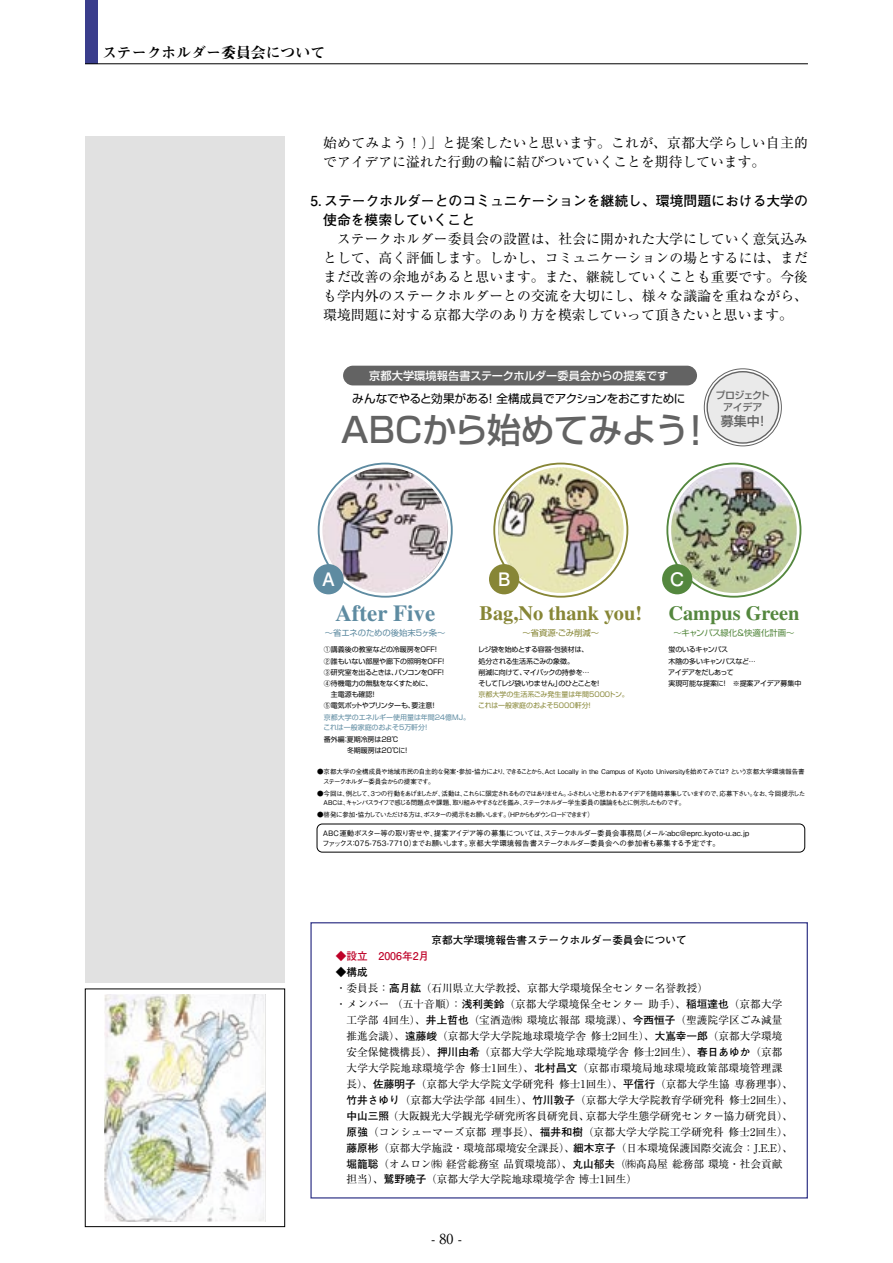
<style>
.page{position:relative;width:893px;height:1263px;background:#fff}
.page>*{position:absolute;margin:0;border:0;box-sizing:border-box;transform-origin:0 0}
.t1{font:34.35px "Shin Go Pro Medium 90 msp RKSJ H";letter-spacing:-.02em;color:#636363}
.t2{font:700 22.95px "Times LT Std";color:#5e8ba1}
.t3{font:700 20.25px "Times LT Std";color:#878636}
.t4{font:700 20.25px "Times LT Std";color:#54873e}
.t5{font:18.6px "Futo Go B101 Pro Bold 90 msp RKSJ H";color:#fff}
.t6{font:14.85px "Midashi Min Pro MA31";color:#000}
._04本文{font:13.8px/19.2px "Ryumin Pro";color:#000}
._04本文_太字{font:700 13.8px/19.2px "Futo Go B101 Pro";color:#000}
.t7{font:12.9px "Shin Go Pro Medium 90 msp RKSJ H";color:#636363}
.t8{font:11.7px "Shin Go Pro Regular 90 msp RKSJ H";letter-spacing:-.025em;color:#000}
.t9{font:11.1px "Shin Go Pro Medium 90 msp RKSJ H";letter-spacing:.005em;color:#fff}
._08コラム本文{font:10.65px/15.9px "Ryumin Pro";color:#000}
._08コラム本文-2{font:700 10.65px "Futo Go B101 Pro";color:#000}
._08コラム本文-3{font:700 10.65px "Futo Go B101 Pro";color:#be0027}
.t10{font:10.05px/12px "Shin Go Pro Medium 90 msp RKSJ H";letter-spacing:-.05em;color:#636363;text-align:center}
.t11{font:8.4px "Shin Go Pro Regular 90 msp RKSJ H";letter-spacing:-.02em;color:#5e8ba1}
.t12{font:8.4px "Shin Go Pro Regular 90 msp RKSJ H";letter-spacing:-.015em;color:#54873e}
.t13{font:8.4px "Shin Go Pro Regular 90 msp RKSJ H";color:#878636}
.t14{font:7.5px/10.6px "Gothic BBB Pro Medium 90 msp RKSJ H";letter-spacing:-.03em;color:#000}
.t15{font:7.05px/11.1px "Shin Go Pro Regular 90 msp RKSJ H";letter-spacing:-.02em;color:#000}
.t16{font:7.05px/10.2px "Shin Go Pro Regular 90 msp RKSJ H";color:#878636}
.t17{font:7.05px/10.2px "Shin Go Pro Regular 90 msp RKSJ H";color:#5e8ba1}
.t18{font:7.05px/11.1px "Shin Go Pro Regular 90 msp RKSJ H";color:#000}
.t19{font:6.45px/9.3px "Gothic BBB Pro Medium 90 msp RKSJ H";letter-spacing:-.13em;color:#000}
.t20{font:6.45px/9.3px "Gothic BBB Pro Medium 90 msp RKSJ H";color:#000}
.t21{font:6.45px "Gothic BBB Pro Medium 90 msp RKSJ H";letter-spacing:-.15em;color:#000}
.s1{font-size:37.8px}
.s2{font-family:"Futo Go B101 Pro";font-weight:700}
</style>
<div class="page">
<div style="left:85px;top:0;width:13px;height:64px;background:#3a3d8c"></div>
<hr style="left:85px;top:64px;width:723px;height:1px;background:#000">
<div style="left:707px;top:372px;width:71px;height:71px;background:#eaeaea;border-radius:50%"></div>
<div style="left:706px;top:371px;width:73px;height:73px;border:1px solid #636363;border-radius:50%"></div>
<div style="left:704px;top:369px;width:78px;height:77px;border:1px solid #636363;border-radius:50%"></div>
<div style="left:317px;top:824px;width:488px;height:28px;border:1px solid #000;border-radius:5px"></div>
<div style="left:318px;top:463px;width:135px;height:135px;border:7px solid #5e8ba1;border-radius:50%"></div>
<img style="left:321px;top:466px;width:128px;height:128px;border-radius:50%">
<div style="left:320px;top:464px;width:131px;height:132px;border:3px solid #fff;border-radius:50%"></div>
<div style="left:493px;top:463px;width:135px;height:135px;border:7px solid #878636;border-radius:50%"></div>
<img style="left:497px;top:466px;width:128px;height:128px;border-radius:50%">
<div style="left:495px;top:464px;width:131px;height:132px;border:3px solid #fff;border-radius:50%"></div>
<div style="left:666px;top:463px;width:135px;height:135px;border:7px solid #54873e;border-radius:50%"></div>
<img style="left:670px;top:466px;width:128px;height:128px;border-radius:50%">
<div style="left:668px;top:464px;width:132px;height:132px;border:3px solid #fff;border-radius:50%"></div>
<div style="left:313px;top:564px;width:31px;height:30px;background:#5e8ba1;border-radius:50%"></div>
<div style="left:489px;top:564px;width:30px;height:30px;background:#878636;border-radius:50%"></div>
<div style="left:662px;top:564px;width:30px;height:30px;background:#54873e;border-radius:50%"></div>
<div style="left:343px;top:366px;width:354px;height:19px;background:#636363;border-radius:10px"></div>
<div style="left:85px;top:136px;width:200px;height:846px;background:#e1e1e1"></div>
<div style="left:310px;top:922px;width:498px;height:276px;border:1px solid #3a3d8c"></div>
<div style="left:85px;top:989px;width:200px;height:238px;border:1px solid #000"></div>
<img style="left:105px;top:994px;width:160px;height:227px">
<h3 class="t6" style="left:102px;top:41px;width:225px">ステークホルダー委員会について</h3>
<p class="_04本文" style="left:323px;top:133px;width:486px">始めてみよう！）」と提案したいと思います。これが、京都大学らしい自主的でアイデアに溢れた行動の輪に結びついていくことを期待しています。</p>
<p class="_04本文_太字" style="left:323px;top:189px;width:486px;text-indent:-13px">5. ステークホルダーとのコミュニケーションを継続し、環境問題における大学の使命を模索していくこと</p>
<p class="_04本文" style="left:323px;top:228px;width:486px;text-align:justify">　ステークホルダー委員会の設置は、社会に開かれた大学にしていく意気込みとして、高く評価します。しかし、コミュニケーションの場とするには、まだまだ改善の余地があると思います。また、継続していくことも重要です。今後も学内外のステークホルダーとの交流を大切にし、様々な議論を重ねながら、環境問題に対する京都大学のあり方を模索していって頂きたいと思います。</p>
<p class="t9" style="left:369px;top:366px;width:301px">京都大学環境報告書ステークホルダー委員会からの提案です</p>
<p class="t8" style="left:352px;top:389px;width:335px">みんなでやると効果がある！ 全構成員でアクションをおこすために</p>
<p class="t10" style="left:716px;top:388px;width:56px">プロジェクトアイデア</p>
<p class="t7" style="left:721px;top:411px;width:49px">募集中！</p>
<p class="t1" style="left:341px;top:402px;width:374px">ABCから始めてみよう<span class="s1">！</span></p>
<p class="t5" style="left:322px;top:564px;width:14px">A</p>
<p class="t5" style="left:498px;top:564px;width:14px">B</p>
<p class="t5" style="left:670px;top:564px;width:16px">C</p>
<p class="t2" style="left:335px;top:599px;width:101px">After Five</p>
<p class="t11" style="left:325px;top:626px;width:122px">～省エネのための後始末5ヶ条～</p>
<p class="t15" style="left:324px;top:643px;width:124px">①講義後の教室などの冷暖房をOFF！<br>②誰もいない部屋や廊下の照明をOFF！<br>③研究室を出るときは、パソコンをOFF！<br>④待機電力の無駄をなくすために、<br>　主電源も確認！<br>⑤電気ポットやプリンターも、要注意！</p>
<p class="t18" style="left:324px;top:733px;width:87px">番外編：夏期冷房は28℃<br>　　　冬期暖房は20℃に！</p>
<p class="t17" style="left:324px;top:711px;width:148px">京都大学のエネルギー使用量は年間24億MJ。これは一般家庭のおよそ5万軒分！</p>
<p class="t3" style="left:479px;top:601px;width:164px">Bag,No thank you!</p>
<p class="t13" style="left:522px;top:626px;width:78px">～省資源・ごみ削減～</p>
<p class="t4" style="left:668px;top:601px;width:133px">Campus Green</p>
<p class="t12" style="left:673px;top:626px;width:123px">～キャンパス緑化＆快適化計画～</p>
<p class="t15" style="left:478px;top:643px;width:125px">レジ袋を始めとする容器・包装材は、<br>処分される生活系ごみの象徴。<br>削減に向けて、マイバックの持参を…<br>そして「レジ袋いりません」のひとことを！</p>
<p class="t15" style="left:668px;top:643px;width:135px">蛍のいるキャンパス<br>木陰の多いキャンパスなど…<br>アイデアをだしあって<br>実現可能な提案に！　※提案アイデア募集中</p>
<p class="t16" style="left:478px;top:689px;width:152px">京都大学の生活系ごみ発生量は年間5000トン。これは一般家庭のおよそ5000軒分！</p>
<p class="t20" style="left:323px;top:766px;width:483px;text-indent:-6px">●京都大学の全構成員や地域市民の自主的な発案・参加・協力により、できることから、Act Locally in the Campus of Kyoto Universityを始めてみては？ という京都大学環境報告書ステークホルダー委員会からの提案です。</p>
<p class="t19" style="left:324px;top:788px;width:483px;text-indent:-7px">●今回は、例として、3つの行動をあげましたが、活動は、これらに限定されるものではありません。ふさわしいと思われるアイデアを随時募集していますので、応募下さい。なお、今回提示した<br>ABCは、キャンパスライフで感じる問題点や課題、取り組みやすさなどを鑑み、ステークホルダー学生委員の議論をもとに例示したものです。</p>
<p class="t21" style="left:317px;top:809px;width:278px">●啓発に参加・協力していただける方は、ポスターの掲示をお願いします。（HPからもダウンロードできます）</p>
<p class="t14" style="left:322px;top:826px;width:429px">ＡＢＣ運動ポスター等の取り寄せや、提案アイデア等の募集については、ステークホルダー委員会事務局（メール：abc@eprc.kyoto-u.ac.jpファックス：075-753-7710）までお願いします。京都大学環境報告書ステークホルダー委員会への参加者も募集する予定です。</p>
<p class="_08コラム本文-2" style="left:432px;top:932px;width:257px">京都大学環境報告書ステークホルダー委員会について</p>
<p class="_08コラム本文-3" style="left:336px;top:948px;width:95px">◆設立　2006年2月</p>
<p class="_08コラム本文-2" style="left:336px;top:963px;width:33px">◆構成</p>
<p class="_08コラム本文" style="left:336px;top:979px;width:374px">・委員長：<span class="s2">高月紘</span>（石川県立大学教授、京都大学環境保全センター名誉教授）</p>
<p class="_08コラム本文" style="left:347px;top:995px;width:448px;text-indent:-11px">・メンバー（五十音順）：<span class="s2">浅利美鈴</span>（京都大学環境保全センター 助手）、<span class="s2">稲垣達也</span>（京都大学工学部 4回生）、<span class="s2">井上哲也</span>（宝酒造㈱ 環境広報部 環境課）、<span class="s2">今西恒子</span>（聖護院学区ごみ減量推進会議）、<span class="s2">遠藤峻</span>（京都大学大学院地球環境学舎 修士2回生）、<span class="s2">大嶌幸一郎</span>（京都大学環境安全保健機構長）、<span class="s2">押川由希</span>（京都大学大学院地球環境学舎 修士2回生）、<span class="s2">春日あゆか</span>（京都大学大学院地球環境学舎 修士1回生）、<span class="s2">北村昌文</span>（京都市環境局地球環境政策部環境管理課長）、<span class="s2">佐藤明子</span>（京都大学大学院文学研究科 修士1回生）、<span class="s2">平信行</span>（京都大学生協 専務理事）、<span class="s2">竹井さゆり</span>（京都大学法学部 4回生）、<span class="s2">竹川敦子</span>（京都大学大学院教育学研究科 修士2回生）、<span class="s2">中山三照</span>（大阪観光大学観光学研究所客員研究員、京都大学生態学研究センター協力研究員）、<span class="s2">原強</span>（コンシューマーズ京都 理事長）、<span class="s2">福井和樹</span>（京都大学大学院工学研究科 修士2回生）、<span class="s2">藤原彬</span>（京都大学施設・環境部環境安全課長）、<span class="s2">細木京子</span>（日本環境保護国際交流会：J.E.E）、<span class="s2">堀籠聡</span>（オムロン㈱ 経営総務室 品質環境部）、<span class="s2">丸山郁夫</span>（㈱髙島屋 総務部 環境・社会貢献担当）、<span class="s2">鷲野暁子</span>（京都大学大学院地球環境学舎 博士1回生）</p>
<p class="_04本文" style="left:431px;top:1228px;width:32px">- 80 -</p>
</div>
